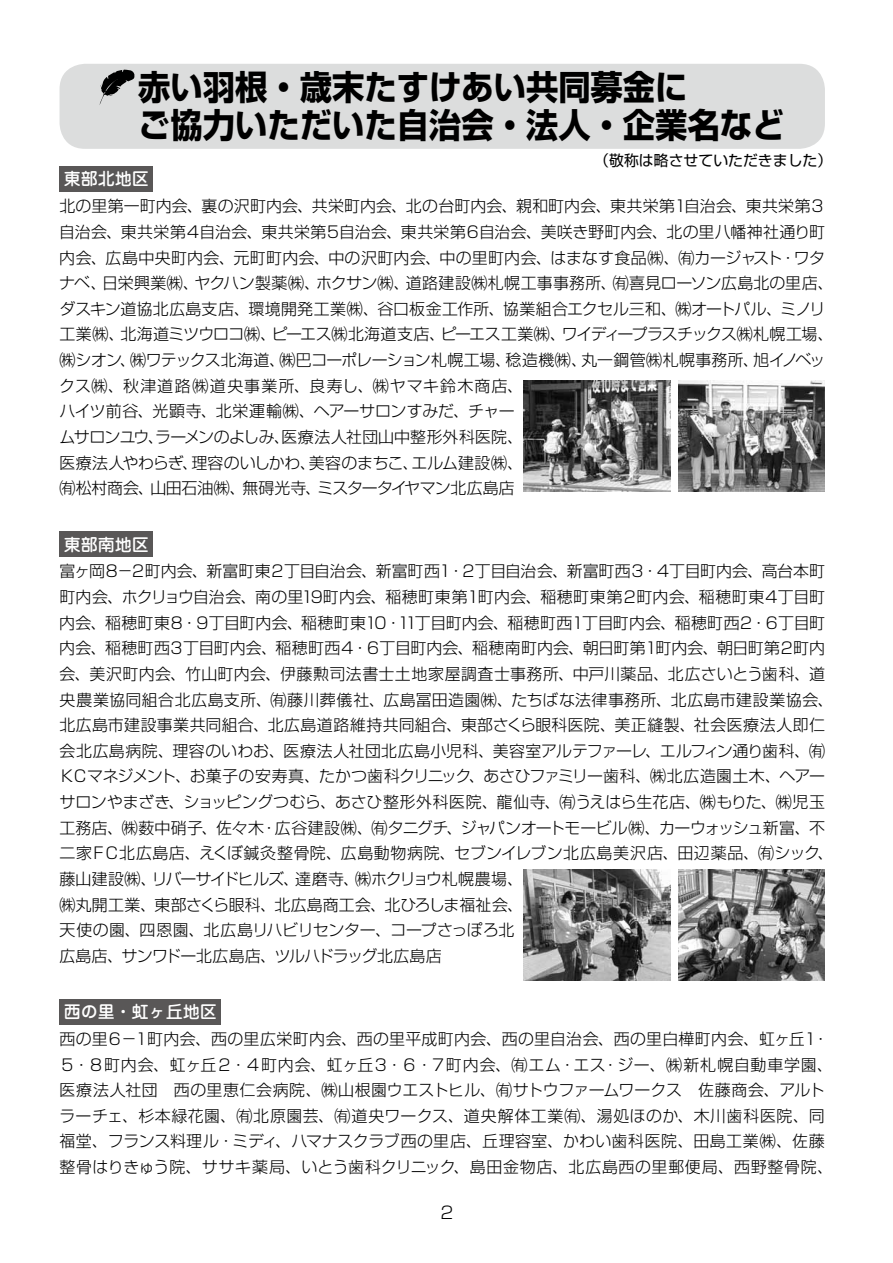
<style>
.page{position:relative;width:893px;height:1263px;background:#fff}
.page>*{position:absolute;margin:0;border:0;box-sizing:border-box;transform-origin:0 0}
.t1{font:700 34.05px/38.2px "Shin Go Pro";color:#000;scale:.95 1}
.t2{font:500 16.95px "Jun 34 Pro";color:#fff}
.t3{font:300 16.95px "Shin Go Pro";color:#000}
.t4{font:300 15.9px/25.7px "Shin Go Pro";letter-spacing:.01em;color:#000}
.t5{font:14.85px "Shin Go Pro";color:#000}
</style>
<div class="page">
<div style="left:60px;top:64px;width:765px;height:85px;background:#dcdddd;border-radius:26px"></div>
<svg style="left:99px;top:70px;width:35px;height:35px"></svg>
<div style="left:60px;top:166px;width:93px;height:26px;background:#595757"></div>
<div style="left:60px;top:531px;width:93px;height:26px;background:#595757"></div>
<div style="left:60px;top:999px;width:161px;height:25px;background:#595757"></div>
<img style="left:524px;top:870px;width:146px;height:110px">
<img style="left:679px;top:870px;width:146px;height:110px">
<img style="left:524px;top:381px;width:146px;height:110px">
<img style="left:679px;top:381px;width:146px;height:110px">
<h1 class="t1" style="left:138px;top:64px;width:682px">赤い羽根・歳末たすけあい共同募金に<br>ご協力いただいた自治会・法人・企業名など</h1>
<p class="t2" style="left:64px;top:166px;width:87px">東部北地区</p>
<p class="t4" style="left:59px;top:191px;width:776px">北の里第一町内会、裏の沢町内会、共栄町内会、北の台町内会、親和町内会、東共栄第１自治会、東共栄第３自治会、東共栄第４自治会、東共栄第５自治会、東共栄第６自治会、美咲き野町内会、北の里八幡神社通り町内会、広島中央町内会、元町町内会、中の沢町内会、中の里町内会、はまなす食品㈱、㈲カージャスト・ワタナベ、日栄興業㈱、ヤクハン製薬㈱、ホクサン㈱、道路建設㈱札幌工事事務所、㈲喜見ローソン広島北の里店、ダスキン道協北広島支店、環境開発工業㈱、谷口板金工作所、協業組合エクセル三和、㈱オートパル、ミノリ工業㈱、北海道ミツウロコ㈱、ピーエス㈱北海道支店、ピーエス工業㈱、ワイディープラスチックス㈱札幌工場、㈱シオン、㈱ワテックス北海道、㈱巴コーポレーション札幌工場、稔造機㈱、丸一鋼管㈱札幌事務所、旭イノベックス㈱、秋津道路㈱道央事業所、良寿し、㈱ヤマキ鈴木商店、<br>ハイツ前谷、光顕寺、北栄運輸㈱、ヘアーサロンすみだ、チャー<br>ムサロンユウ、ラーメンのよしみ、医療法人社団山中整形外科医院、<br>医療法人やわらぎ、理容のいしかわ、美容のまちこ、エルム建設㈱、<br>㈲松村商会、山田石油㈱、無碍光寺、ミスタータイヤマン北広島店</p>
<p class="t5" style="left:594px;top:148px;width:240px">（敬称は略させていただきました）</p>
<p class="t2" style="left:64px;top:531px;width:87px">東部南地区</p>
<p class="t4" style="left:59px;top:557px;width:776px">富ヶ岡８−２町内会、新富町東２丁目自治会、新富町西１・２丁目自治会、新富町西３・４丁目町内会、高台本町町内会、ホクリョウ自治会、南の里19町内会、稲穂町東第１町内会、稲穂町東第２町内会、稲穂町東４丁目町内会、稲穂町東８・９丁目町内会、稲穂町東10・11丁目町内会、稲穂町西１丁目町内会、稲穂町西２・６丁目町内会、稲穂町西３丁目町内会、稲穂町西４・６丁目町内会、稲穂南町内会、朝日町第１町内会、朝日町第２町内会、美沢町内会、竹山町内会、伊藤勲司法書士土地家屋調査士事務所、中戸川薬品、北広さいとう歯科、道央農業協同組合北広島支所、㈲藤川葬儀社、広島冨田造園㈱、たちばな法律事務所、北広島市建設業協会、北広島市建設事業共同組合、北広島道路維持共同組合、東部さくら眼科医院、美正縫製、社会医療法人即仁会北広島病院、理容のいわお、医療法人社団北広島小児科、美容室アルテファーレ、エルフィン通り歯科、㈲ＫＣマネジメント、お菓子の安寿真、たかつ歯科クリニック、あさひファミリー歯科、㈱北広造園土木、ヘアーサロンやまざき、ショッピングつむら、あさひ整形外科医院、龍仙寺、㈲うえはら生花店、㈱もりた、㈱児玉工務店、㈱薮中硝子、佐々木・広谷建設㈱、㈲タニグチ、ジャパンオートモービル㈱、カーウォッシュ新富、不二家ＦＣ北広島店、えくぼ鍼灸整骨院、広島動物病院、セブンイレブン北広島美沢店、田辺薬品、㈲シック、藤山建設㈱、リバーサイドヒルズ、達磨寺、㈱ホクリョウ札幌農場、<br>㈱丸開工業、東部さくら眼科、北広島商工会、北ひろしま福祉会、<br>天使の園、四恩園、北広島リハビリセンター、コープさっぽろ北<br>広島店、サンワドー北広島店、ツルハドラッグ北広島店</p>
<p class="t2" style="left:64px;top:998px;width:155px">西の里・虹ヶ丘地区</p>
<p class="t4" style="left:60px;top:1024px;width:775px">西の里６−１町内会、西の里広栄町内会、西の里平成町内会、西の里自治会、西の里白樺町内会、虹ヶ丘１・５・８町内会、虹ヶ丘２・４町内会、虹ヶ丘３・６・７町内会、㈲エム・エス・ジー、㈱新札幌自動車学園、医療法人社団　西の里恵仁会病院、㈱山根園ウエストヒル、㈲サトウファームワークス　佐藤商会、アルトラーチェ、杉本緑花園、㈲北原園芸、㈲道央ワークス、道央解体工業㈲、湯処ほのか、木川歯科医院、同福堂、フランス料理ル・ミディ、ハマナスクラブ西の里店、丘理容室、かわい歯科医院、田島工業㈱、佐藤整骨はりきゅう院、ササキ薬局、いとう歯科クリニック、島田金物店、北広島西の里郵便局、西野整骨院、</p>
<p class="t3" style="left:440px;top:1198px;width:14px">2</p>
</div>
